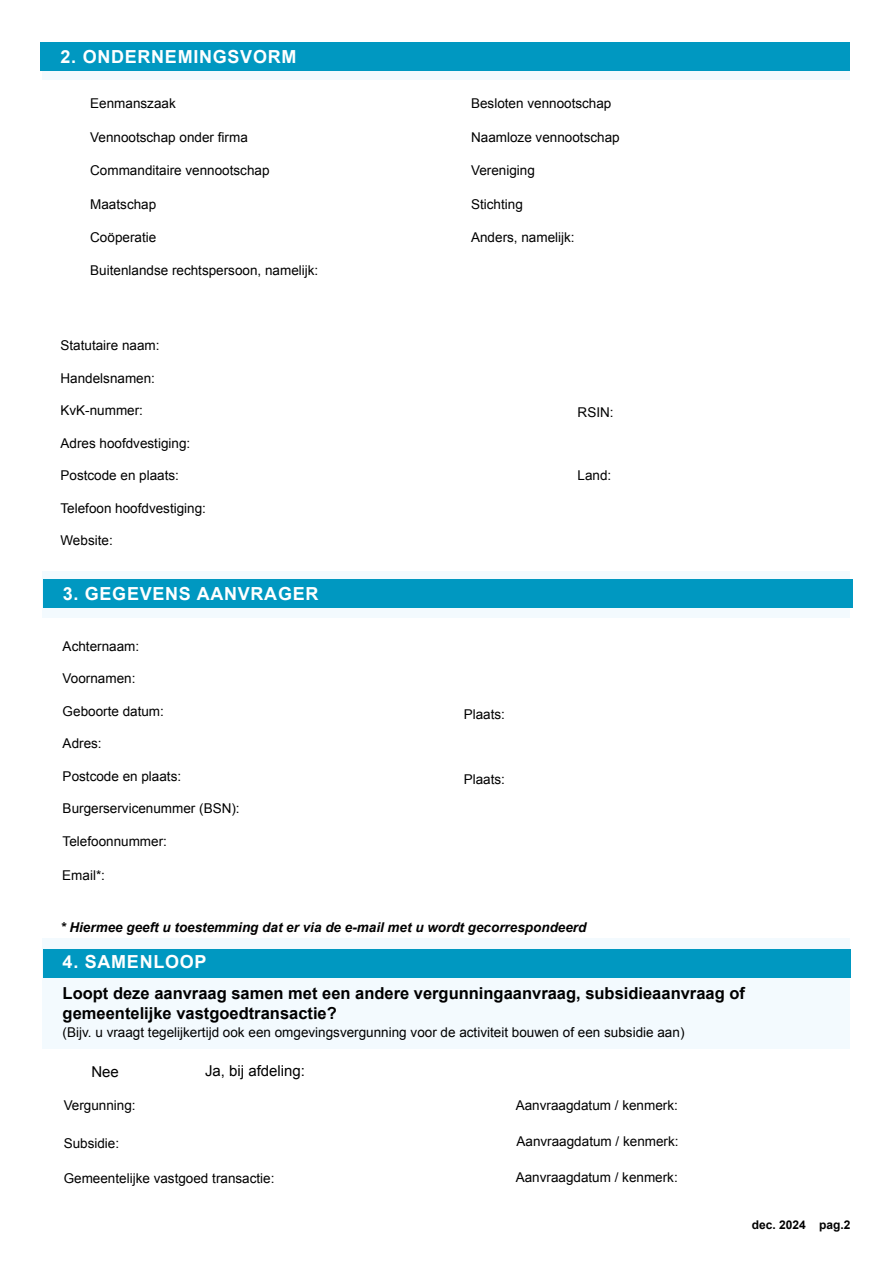
<style>
.page{position:relative;width:893px;height:1263px;background:#fff}
.page>*{position:absolute;margin:0;border:0;box-sizing:border-box;transform-origin:0 0}
.t1{font:700 18px "Arial";letter-spacing:.04em;color:#fff}
.t2{font:700 16.5px/19.5px "Arial";color:#000}
.t3{font:15px "Arial";color:#000}
.t4{font:13.5px "Arial";color:#000}
.t5{font:italic 700 13.5px "Arial";color:#000}
.t6{font:700 12px "Arial";color:#000}
</style>
<div class="page">
<div style="left:43px;top:43px;width:807px;height:1156px;background:#f3fafe"></div>
<div style="left:40px;top:43px;width:810px;height:28px;background:#0098c1"></div>
<div style="left:43px;top:579px;width:810px;height:28px;background:#0098c1"></div>
<div style="left:27px;top:80px;width:839px;height:490px;background:#fff"></div>
<div style="left:29px;top:618px;width:839px;height:320px;background:#fff"></div>
<div style="left:27px;top:1049px;width:839px;height:154px;background:#fff"></div>
<div style="left:43px;top:949px;width:807px;height:28px;background:#0098c1"></div>
<h1 class="t1" style="left:60px;top:45px;width:237px">2. ONDERNEMINGSVORM</h1>
<p class="t4" style="left:90px;top:95px;width:87px">Eenmanszaak</p>
<p class="t4" style="left:471px;top:95px;width:142px">Besloten vennootschap</p>
<p class="t4" style="left:90px;top:128px;width:159px">Vennootschap onder firma</p>
<p class="t4" style="left:471px;top:128px;width:150px">Naamloze vennootschap</p>
<p class="t4" style="left:90px;top:162px;width:181px">Commanditaire vennootschap</p>
<p class="t4" style="left:471px;top:162px;width:65px">Vereniging</p>
<p class="t4" style="left:90px;top:195px;width:68px">Maatschap</p>
<p class="t4" style="left:471px;top:195px;width:53px">Stichting</p>
<p class="t4" style="left:90px;top:228px;width:68px">Coöperatie</p>
<p class="t4" style="left:471px;top:228px;width:105px">Anders, namelijk:</p>
<p class="t4" style="left:90px;top:262px;width:230px">Buitenlandse rechtspersoon, namelijk:</p>
<p class="t4" style="left:60px;top:337px;width:101px">Statutaire naam:</p>
<p class="t4" style="left:60px;top:369px;width:96px">Handelsnamen:</p>
<p class="t4" style="left:60px;top:401px;width:84px">KvK-nummer:</p>
<p class="t4" style="left:60px;top:434px;width:131px">Adres hoofdvestiging:</p>
<p class="t4" style="left:60px;top:466px;width:120px">Postcode en plaats:</p>
<p class="t4" style="left:60px;top:499px;width:147px">Telefoon hoofdvestiging:</p>
<p class="t4" style="left:60px;top:531px;width:54px">Website:</p>
<h1 class="t1" style="left:63px;top:581px;width:257px">3. GEGEVENS AANVRAGER</h1>
<p class="t4" style="left:63px;top:637px;width:78px">Achternaam:</p>
<p class="t4" style="left:63px;top:669px;width:74px">Voornamen:</p>
<p class="t4" style="left:63px;top:702px;width:103px">Geboorte datum:</p>
<p class="t4" style="left:63px;top:734px;width:41px">Adres:</p>
<p class="t4" style="left:63px;top:767px;width:120px">Postcode en plaats:</p>
<p class="t4" style="left:63px;top:799px;width:179px">Burgerservicenummer (BSN):</p>
<p class="t4" style="left:63px;top:832px;width:106px">Telefoonnummer:</p>
<p class="t4" style="left:62px;top:866px;width:44px">Email*:</p>
<p class="t4" style="left:578px;top:403px;width:38px">RSIN:</p>
<p class="t4" style="left:578px;top:466px;width:35px">Land:</p>
<p class="t4" style="left:464px;top:705px;width:43px">Plaats:</p>
<p class="t4" style="left:464px;top:770px;width:43px">Plaats:</p>
<p class="t5" style="left:60px;top:918px;width:527px">* Hiermee geeft u toestemming dat er via de e-mail met u wordt gecorrespondeerd</p>
<h1 class="t1" style="left:63px;top:950px;width:145px">4. SAMENLOOP</h1>
<p class="t2" style="left:63px;top:984px;width:684px">Loopt deze aanvraag samen met een andere vergunningaanvraag, subsidieaanvraag of gemeentelijke vastgoedtransactie?</p>
<p class="t4" style="left:63px;top:1023px;width:623px">(Bijv. u vraagt tegelijkertijd ook een omgevingsvergunning voor de activiteit bouwen of een subsidie aan)</p>
<p class="t3" style="left:91px;top:1062px;width:29px">Nee</p>
<p class="t3" style="left:205px;top:1061px;width:102px">Ja, bij afdeling:</p>
<p class="t4" style="left:64px;top:1097px;width:74px">Vergunning:</p>
<p class="t4" style="left:64px;top:1134px;width:57px">Subsidie:</p>
<p class="t4" style="left:516px;top:1097px;width:164px">Aanvraagdatum / kenmerk:</p>
<p class="t4" style="left:516px;top:1133px;width:164px">Aanvraagdatum / kenmerk:</p>
<p class="t4" style="left:64px;top:1169px;width:212px">Gemeentelijke vastgoed transactie:</p>
<p class="t4" style="left:516px;top:1169px;width:164px">Aanvraagdatum / kenmerk:</p>
<p class="t6" style="left:752px;top:1217px;width:100px">dec. 2024 pag.2</p>
</div>
